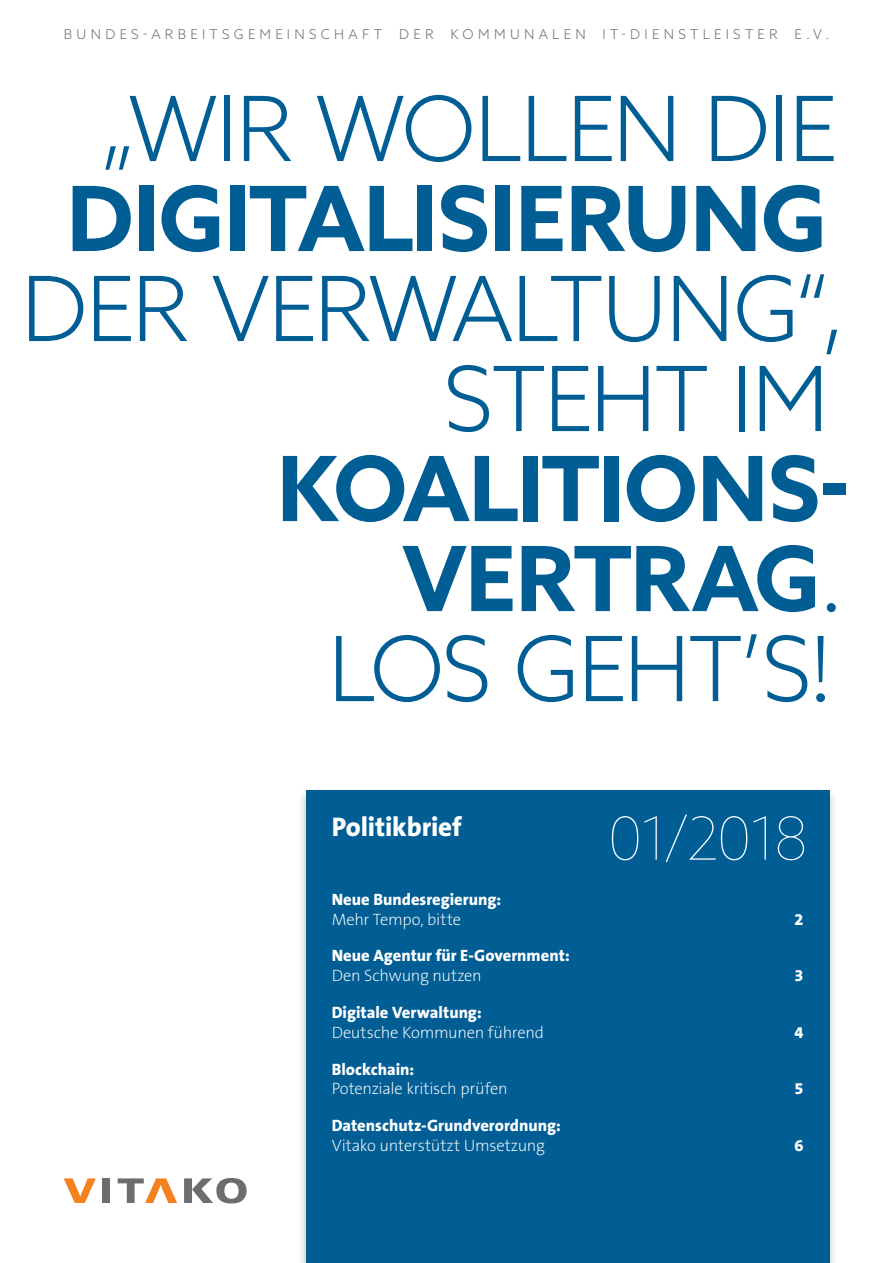
<style>
.page{position:relative;width:893px;height:1263px;background:#fff}
.page>*{position:absolute;margin:0;border:0;box-sizing:border-box;transform-origin:0 0}
.t1{font:700 90px/90px "Azo Sans";letter-spacing:-.01em;color:#005e95;text-align:right}
.t2{font:300 90px/90px "Azo Sans";letter-spacing:-.025em;color:#005e95;text-align:right}
.t3{font:100 59.25px "Azo Sans";letter-spacing:-.055em;color:#fff}
.t4{font:800 27px "The Sans B8";letter-spacing:-.005em;color:#fff}
.t5{font:800 16.5px "The Sans B8";color:#fff}
.t6{font:200 16.5px "The Sans B2";letter-spacing:-.015em;color:#fff}
.t7{font:300 13.5px "Azo Sans";letter-spacing:.315em;color:#6c6d70}
.s1{font-weight:300}
</style>
<div class="page">
<div style="left:297px;top:786px;width:541px;height:477px;background:#231f20;opacity:.3"></div>
<div style="left:306px;top:791px;width:523px;height:472px;background:#005e95"></div>
<svg style="left:64px;top:1178px;width:32px;height:25px"></svg>
<div style="left:103px;top:1178px;width:7px;height:25px;background:#6c6d70"></div>
<svg style="left:118px;top:1178px;width:59px;height:25px"></svg>
<svg style="left:184px;top:1178px;width:63px;height:25px"></svg>
<p class="t7" style="left:64px;top:25px;width:320px">BUNDES-ARBEITSGEMEINSCHAFT</p>
<p class="t7" style="left:399px;top:25px;width:36px">DER</p>
<p class="t7" style="left:451px;top:25px;width:137px">KOMMUNALEN</p>
<p class="t7" style="left:603px;top:25px;width:177px">IT-DIENSTLEISTER</p>
<p class="t7" style="left:795px;top:25px;width:36px">E.V.</p>
<h1 class="t2" style="left:98px;top:83px;width:741px">„WIR WOLLEN DIE</h1>
<h1 class="t1" style="left:67px;top:172px;width:762px">DIGITALISIERUNG</h1>
<h1 class="t2" style="left:21px;top:263px;width:828px">DER VERWALTUNG“,<br>STEHT IM</h1>
<h1 class="t1" style="left:277px;top:442px;width:574px">KOALITIONS-<br>VERTRAG<span class="s1">.<br>LOS GEHT’S!</span></h1>
<h3 class="t4" style="left:332px;top:812px;width:132px">Politikbrief</h3>
<h2 class="t3" style="left:608px;top:800px;width:202px">01/2018</h2>
<p class="t5" style="left:332px;top:890px;width:171px">Neue Bundesregierung:</p>
<p class="t6" style="left:332px;top:910px;width:131px">Mehr Tempo, bitte</p>
<p class="t5" style="left:795px;top:910px;width:11px">2</p>
<p class="t5" style="left:332px;top:947px;width:240px">Neue Agentur für E-Government:</p>
<p class="t6" style="left:332px;top:967px;width:152px">Den Schwung nutzen</p>
<p class="t5" style="left:795px;top:967px;width:11px">3</p>
<p class="t5" style="left:332px;top:1003px;width:152px">Digitale Verwaltung:</p>
<p class="t6" style="left:332px;top:1023px;width:214px">Deutsche Kommunen führend</p>
<p class="t5" style="left:795px;top:1023px;width:11px">4</p>
<p class="t5" style="left:332px;top:1060px;width:84px">Blockchain:</p>
<p class="t6" style="left:332px;top:1080px;width:178px">Potenziale kritisch prüfen</p>
<p class="t5" style="left:795px;top:1080px;width:11px">5</p>
<p class="t5" style="left:332px;top:1117px;width:231px">Datenschutz-Grundverordnung:</p>
<p class="t6" style="left:332px;top:1136px;width:215px">Vitako unterstützt Umsetzung</p>
<p class="t5" style="left:795px;top:1136px;width:11px">6</p>
</div>
